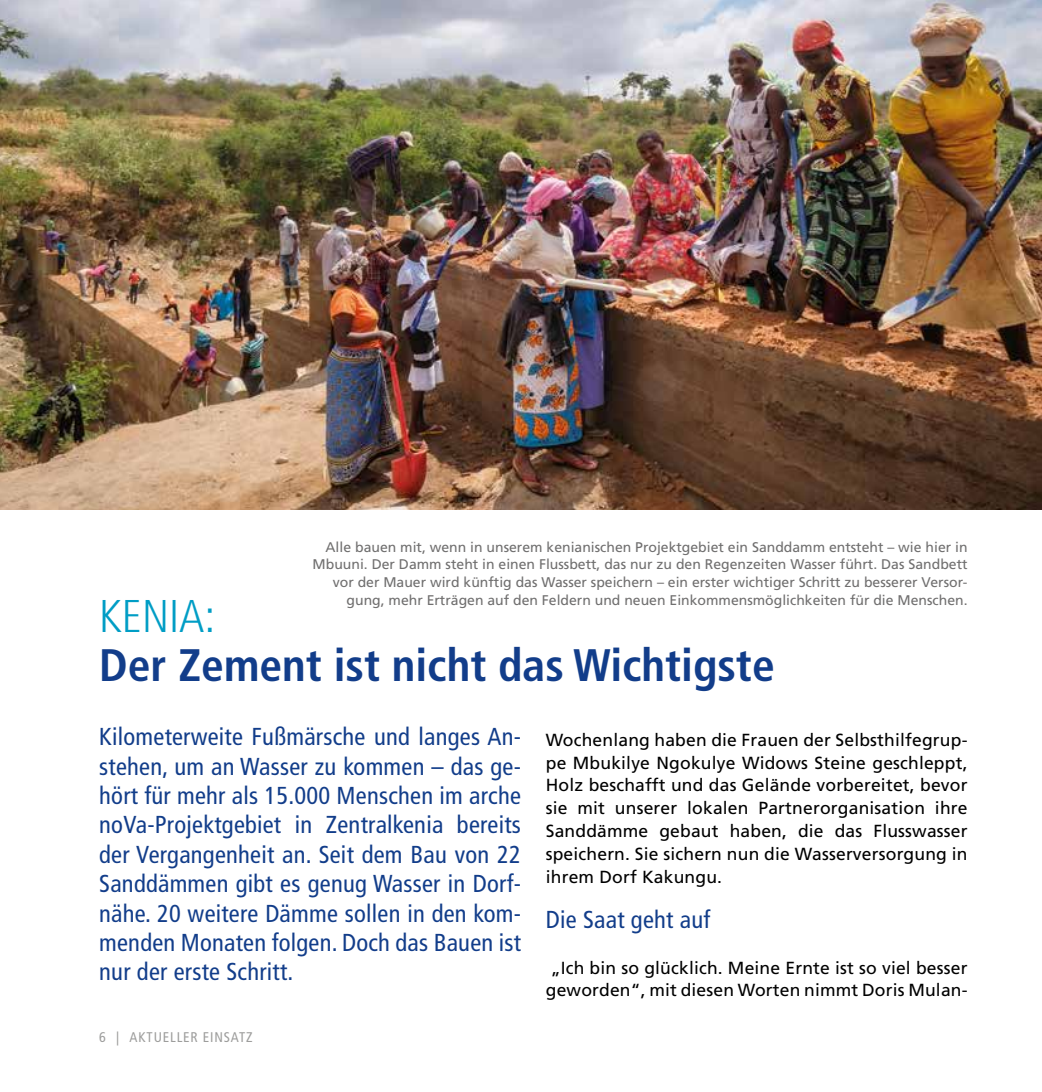
<style>
.page{position:relative;width:1042px;height:1092px;background:#fff}
.page>*{position:absolute;margin:0;border:0;box-sizing:border-box;transform-origin:0 0}
.t1{font:700 condensed 45.5px "Frutiger";color:#123d8a}
.t2{font:300 condensed 45.5px "Frutiger 47";color:#009dc5}
.t3{font:condensed 24.5px/29.4px "Frutiger";letter-spacing:.01em;color:#123d8a;text-align:justify}
.t4{font:17.5px/22.8px "Frutiger";letter-spacing:.01em;color:#000;text-align:justify}
.t5{font:14px/17.5px "Frutiger";color:#706f6f;text-align:right}
.t6{font:condensed 14px "Frutiger";letter-spacing:.06em;color:#9d9d9c}
</style>
<div class="page">
<img style="left:0;top:0;width:1042px;height:509px">
<p class="t5" style="left:313px;top:538px;width:656px">Alle bauen mit, wenn in unserem kenianischen Projektgebiet ein Sanddamm entsteht – wie hier in Mbuuni. Der Damm steht in einen Flussbett, das nur zu den Regenzeiten Wasser führt. Das Sandbett vor der Mauer wird künftig das Wasser speichern – ein erster wichtiger Schritt zu besserer Versor&shy;gung, mehr Erträgen auf den Feldern und neuen Einkommensmöglichkeiten für die Menschen.</p>
<h1 class="t2" style="left:99px;top:590px;width:118px">KENIA:</h1>
<h1 class="t1" style="left:99px;top:638px;width:677px">Der Zement ist nicht das Wichtigste</h1>
<p class="t3" style="left:99px;top:722px;width:423px">Kilometerweite Fußmärsche und langes An&shy;stehen, um an Wasser zu kommen – das ge&shy;hört für mehr als 15.000 Menschen im arche noVa-Projektgebiet in Zentralkenia bereits der Vergangenheit an. Seit dem Bau von 22<br>Sanddämmen gibt es genug Wasser in Dorf&shy;nähe. 20 weitere Dämme sollen in den kom&shy;menden Monaten folgen. Doch das Bauen ist nur der erste Schritt.</p>
<p class="t6" style="left:99px;top:1028px;width:155px">6 | AKTUELLER EINSATZ</p>
<p class="t4" style="left:546px;top:728px;width:423px">Wochenlang haben die Frauen der Selbsthilfegrup&shy;pe Mbukilye Ngokulye Widows Steine geschleppt, Holz beschafft und das Gelände vorbereitet, bevor sie mit unserer lokalen Partnerorganisation ihre Sanddämme gebaut haben, die das Flusswasser speichern. Sie sichern nun die Wasserversorgung in ihrem Dorf Kakungu.</p>
<h2 class="t3" style="left:546px;top:904px;width:166px">Die Saat geht auf</h2>
<p class="t4" style="left:546px;top:955px;width:423px">„Ich bin so glücklich. Meine Ernte ist so viel besser geworden“, mit diesen Worten nimmt Doris Mulan-</p>
</div>
